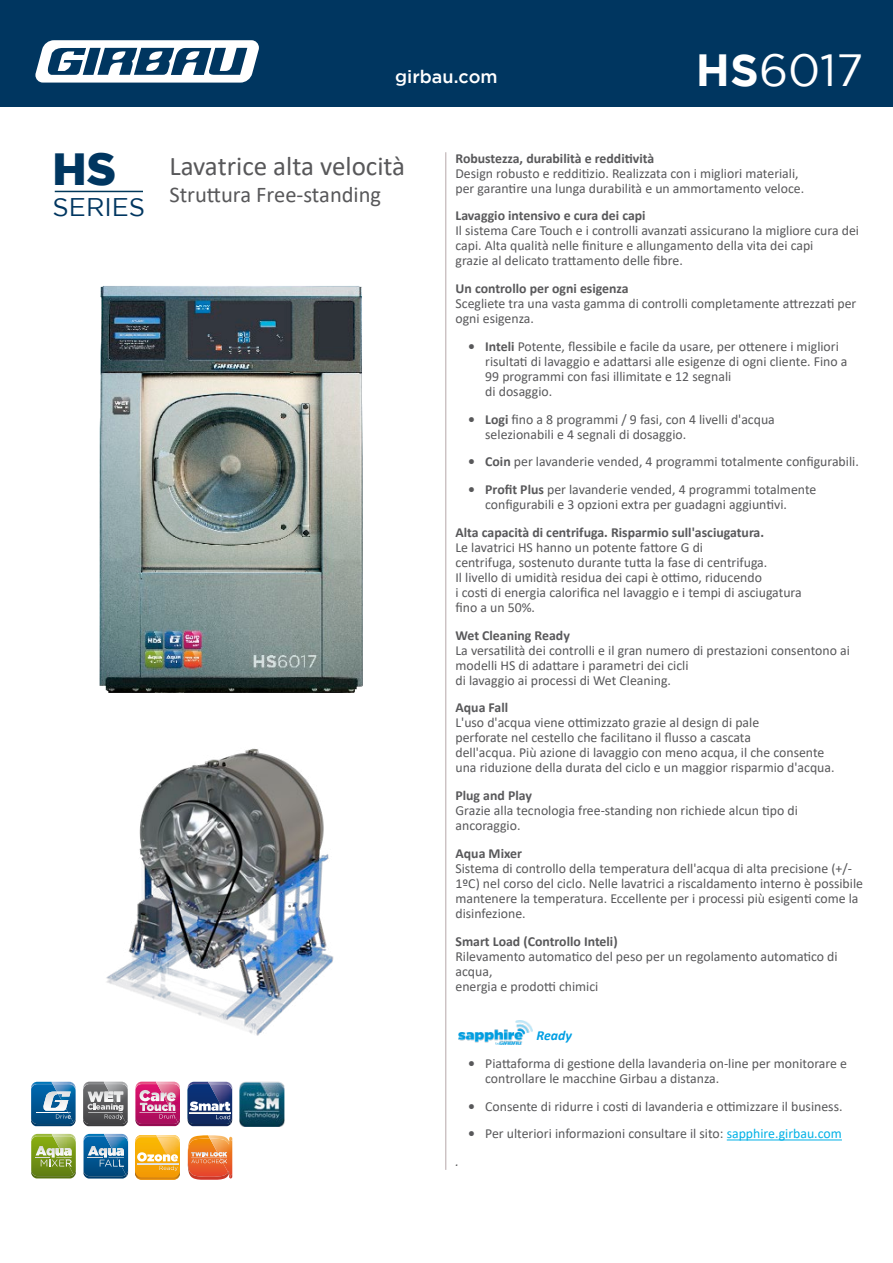
<style>
.page{position:relative;width:893px;height:1263px;background:#fff}
.page>*{position:absolute;margin:0;border:0;box-sizing:border-box;transform-origin:0 0}
.t1{font:45px "Gotham";color:#fff}
.t2{font:900 45px "Gotham";color:#003660}
.t3{font:27px "Calibri";color:#58585a}
.t4{font:25.5px "Gotham";color:#003660}
.t5{font:22.5px "Calibri";color:#58585a}
.t6{font:500 18px "Gotham";color:#fff}
.t7{font:13.8px/15px "Calibri";color:#58585a}
.t8{font:700 13.8px "Calibri";color:#58585a}
.t9{font:italic 700 13.8px "Calibri";color:#009fe3}
.t10{font:italic 13.8px "Calibri";color:#58585a}
.s1{font-weight:700}
.s2{color:#00b1e6}
</style>
<div class="page">
<div style="left:0;top:0;width:893px;height:106px;background:#003660"></div>
<svg style="left:35px;top:40px;width:224px;height:43px"></svg>
<img style="left:99px;top:286px;width:264px;height:407px">
<img style="left:106px;top:748px;width:228px;height:288px">
<hr style="left:55px;top:191px;width:88px;height:1px;background:#00385a">
<svg style="left:188px;top:1135px;width:44px;height:45px;background:#eb844a"></svg>
<svg style="left:31px;top:1082px;width:45px;height:44px;background:#3577a6"></svg>
<img style="left:57px;top:1091px;width:14px;height:18px">
<svg style="left:84px;top:1134px;width:44px;height:44px;background:#3376a6"></svg>
<svg style="left:31px;top:1134px;width:45px;height:44px;background:#92aa4a"></svg>
<svg style="left:135px;top:1082px;width:45px;height:44px;background:#cd548b"></svg>
<svg style="left:83px;top:1082px;width:45px;height:44px;background:#828284"></svg>
<svg style="left:188px;top:1082px;width:44px;height:44px;background:#475a8b"></svg>
<img style="left:239px;top:1082px;width:45px;height:44px">
<svg style="left:135px;top:1135px;width:45px;height:45px;background:#f5b93f"></svg>
<hr style="left:445px;top:152px;width:1px;height:1018px;background:#391017">
<hr style="left:727px;top:1139px;width:115px;height:1px;background:#00b1e6">
<img style="left:458px;top:1021px;width:74px;height:23px">
<h3 class="t6" style="left:395px;top:66px;width:104px">girbau.com</h3>
<h1 class="t1" style="left:696px;top:45px;width:169px"><span class="s1">HS</span>6017</h1>
<h1 class="t2" style="left:53px;top:143px;width:65px">HS</h1>
<h3 class="t4" style="left:53px;top:193px;width:94px">SERIES</h3>
<h2 class="t3" style="left:169px;top:147px;width:237px">Lavatrice alta velocità</h2>
<h3 class="t5" style="left:169px;top:178px;width:213px">Struttura Free-standing</h3>
<p class="t8" style="left:455px;top:148px;width:200px">Robustezza, durabilità e redditività</p>
<p class="t7" style="left:455px;top:165px;width:350px">Design robusto e redditizio. Realizzata con i migliori materiali, per garantire una lunga durabilità e un ammortamento veloce.</p>
<p class="t8" style="left:455px;top:206px;width:192px">Lavaggio intensivo e cura dei capi</p>
<p class="t7" style="left:455px;top:223px;width:405px">Il sistema Care Touch e i controlli avanzati assicurano la migliore cura dei capi. Alta qualità nelle finiture e allungamento della vita dei capi<br>grazie al delicato trattamento delle fibre.</p>
<p class="t8" style="left:455px;top:279px;width:175px">Un controllo per ogni esigenza</p>
<p class="t7" style="left:455px;top:296px;width:402px">Scegliete tra una vasta gamma di controlli completamente attrezzati per ogni esigenza.</p>
<p class="t7" style="left:485px;top:338px;width:364px;text-indent:-17px"><span class="s1">• Inteli</span> Potente, flessibile e facile da usare, per ottenere i migliori risultati di lavaggio e adattarsi alle esigenze di ogni cliente. Fino a 99 programmi con fasi illimitate e 12 segnali<br>di dosaggio.</p>
<p class="t7" style="left:485px;top:411px;width:291px;text-indent:-17px"><span class="s1">• Logi</span> fino a 8 programmi / 9 fasi, con 4 livelli d'acqua selezionabili e 4 segnali di dosaggio.</p>
<p class="t7" style="left:468px;top:454px;width:392px"><span class="s1">• Coin</span> per lavanderie vended, 4 programmi totalmente configurabili.</p>
<p class="t7" style="left:485px;top:482px;width:333px;text-indent:-17px"><span class="s1">• Profit Plus</span> per lavanderie vended, 4 programmi totalmente configurabili e 3 opzioni extra per guadagni aggiuntivi.</p>
<p class="t8" style="left:455px;top:523px;width:310px">Alta capacità di centrifuga. Risparmio sull'asciugatura.</p>
<p class="t7" style="left:455px;top:539px;width:348px">Le lavatrici HS hanno un potente fattore G di<br>centrifuga, sostenuto durante tutta la fase di centrifuga.<br>Il livello di umidità residua dei capi è ottimo, riducendo<br>i costi di energia calorifica nel lavaggio e i tempi di asciugatura fino a un 50%.</p>
<p class="t8" style="left:455px;top:625px;width:116px">Wet Cleaning Ready</p>
<p class="t7" style="left:455px;top:642px;width:396px">La versatilità dei controlli e il gran numero di prestazioni consentono ai modelli HS di adattare i parametri dei cicli<br>di lavaggio ai processi di Wet Cleaning.</p>
<p class="t8" style="left:455px;top:698px;width:54px">Aqua Fall</p>
<p class="t7" style="left:455px;top:715px;width:381px">L'uso d'acqua viene ottimizzato grazie al design di pale<br>perforate nel cestello che facilitano il flusso a cascata<br>dell'acqua. Più azione di lavaggio con meno acqua, il che consente una riduzione della durata del ciclo e un maggior risparmio d'acqua.</p>
<p class="t8" style="left:455px;top:786px;width:78px">Plug and Play</p>
<p class="t7" style="left:455px;top:803px;width:344px">Grazie alla tecnologia free-standing non richiede alcun tipo di ancoraggio.</p>
<p class="t8" style="left:455px;top:844px;width:68px">Aqua Mixer</p>
<p class="t7" style="left:455px;top:860px;width:409px">Sistema di controllo della temperatura dell'acqua di alta precisione (+/- 1ºC) nel corso del ciclo. Nelle lavatrici a riscaldamento interno è possibile mantenere la temperatura. Eccellente per i processi più esigenti come la disinfezione.</p>
<p class="t8" style="left:455px;top:931px;width:164px">Smart Load (Controllo Inteli)</p>
<p class="t7" style="left:455px;top:948px;width:384px">Rilevamento automatico del peso per un regolamento automatico di acqua,<br>energia e prodotti chimici</p>
<p class="t9" style="left:537px;top:1026px;width:37px">Ready</p>
<p class="t7" style="left:485px;top:1055px;width:363px;text-indent:-17px"><span class="s1">•</span> Piattaforma di gestione della lavanderia on-line per monitorare e controllare le macchine Girbau a distanza.</p>
<p class="t7" style="left:468px;top:1098px;width:376px"><span class="s1">•</span> Consente di ridurre i costi di lavanderia e ottimizzare il business.</p>
<p class="t7" style="left:468px;top:1126px;width:375px"><span class="s1">•</span> Per ulteriori informazioni consultare il sito: <span class="s2">sapphire.girbau.com</span></p>
<p class="t10" style="left:455px;top:1152px;width:5px">.</p>
</div>
